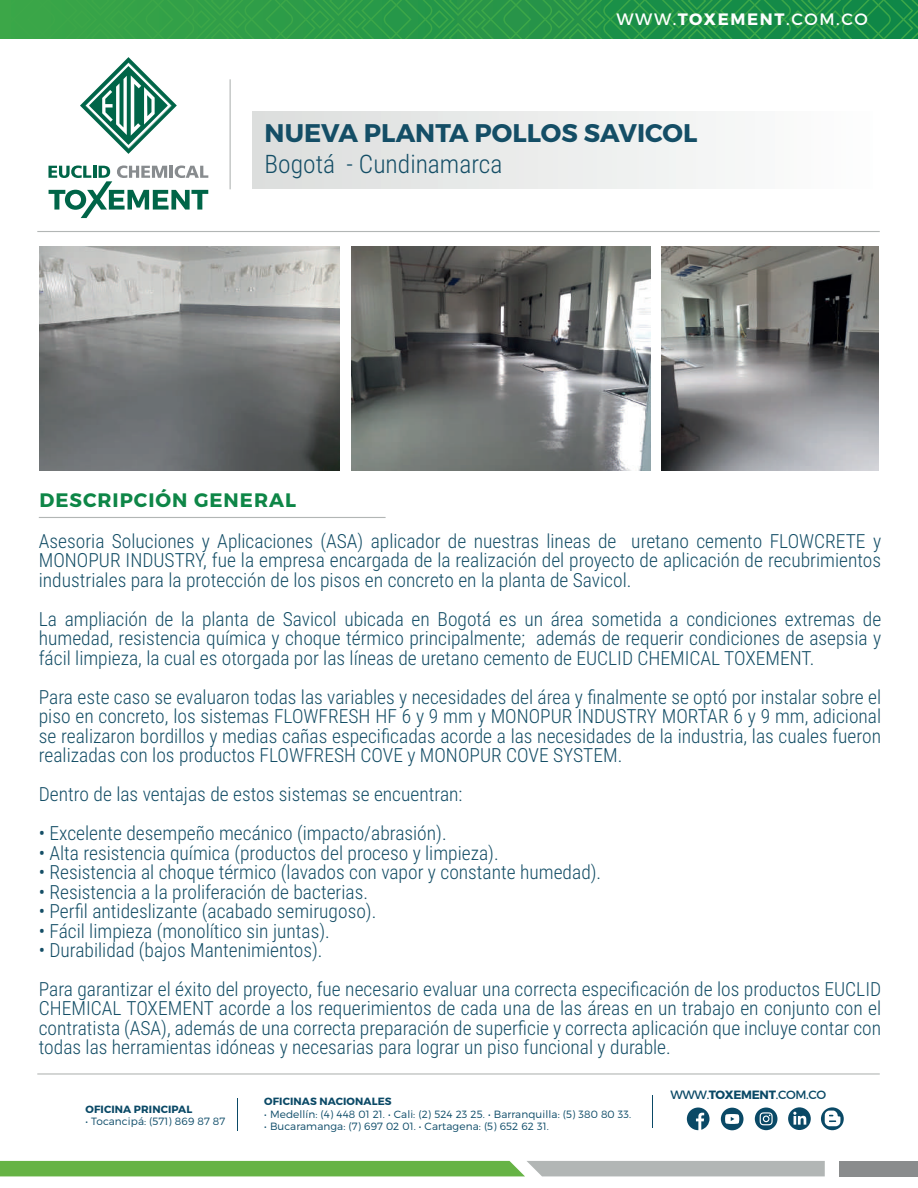
<style>
.page{position:relative;width:918px;height:1188px;background:#fff}
.page>*{position:absolute;margin:0;border:0;box-sizing:border-box;transform-origin:0 0}
.t1{font:700 25.5px "Montserrat";color:#144e66}
.t2{font:300 25.5px "Roboto Condensed";color:#144e66}
.t3{font:300 19.5px/19.5px "Roboto Condensed";color:#144e66;text-align:justify}
.t4{font:700 19.5px "Montserrat";letter-spacing:.05em;color:#0e8647}
.t5{font:16.5px "Montserrat";letter-spacing:.1em;color:#fff}
.t6{font:12px "Montserrat";letter-spacing:-.025em;color:#0a4966}
.t7{font:300 10.5px "Montserrat";letter-spacing:.01em;color:#0a4966}
.t8{font:700 10.5px "Montserrat";letter-spacing:.01em;color:#0a4966}
.s1{font-weight:700}
</style>
<div class="page">
<svg style="left:0;top:1161px;width:825px;height:15px;background:#83b570"></svg>
<div style="left:839px;top:1161px;width:78px;height:15px;background:#8a8c8d"></div>
<hr style="left:37px;top:1073px;width:843px;height:2px;background:#b2b6b5">
<hr style="left:37px;top:231px;width:843px;height:1px;background:#b2b6b5">
<hr style="left:39px;top:517px;width:347px;height:1px;background:#b2b6b5">
<svg style="left:0;top:1px;width:917px;height:37px;background:#299948"></svg>
<hr style="left:230px;top:79px;width:1px;height:110px;background:#b2b6b5">
<div style="left:253px;top:111px;width:627px;height:77px;background:linear-gradient(to right,#dcdedd,#fefefe)"></div>
<svg style="left:80px;top:57px;width:97px;height:97px"></svg>
<svg style="left:48px;top:165px;width:160px;height:53px"></svg>
<hr style="left:237px;top:1099px;width:1px;height:32px;background:#0a4966">
<hr style="left:652px;top:1095px;width:1px;height:33px;background:#0a4966">
<svg style="left:755px;top:1108px;width:22px;height:22px"></svg>
<svg style="left:788px;top:1107px;width:23px;height:23px"></svg>
<svg style="left:687px;top:1108px;width:23px;height:22px"></svg>
<svg style="left:721px;top:1108px;width:23px;height:22px"></svg>
<svg style="left:793px;top:1112px;width:13px;height:13px"></svg>
<svg style="left:821px;top:1107px;width:23px;height:23px"></svg>
<img style="left:39px;top:246px;width:300px;height:225px">
<img style="left:662px;top:246px;width:217px;height:224px">
<img style="left:351px;top:246px;width:300px;height:225px">
<p class="t5" style="left:617px;top:9px;width:253px">WWW.<span class="s1">TOXEMENT</span>.COM.CO</p>
<h1 class="t1" style="left:265px;top:117px;width:434px">NUEVA PLANTA POLLOS SAVICOL</h1>
<h1 class="t2" style="left:265px;top:146px;width:239px">Bogotá - Cundinamarca</h1>
<p class="t4" style="left:39px;top:488px;width:258px">DESCRIPCIÓN GENERAL</p>
<p class="t3" style="left:39px;top:530px;width:844px">Asesoria Soluciones y Aplicaciones (ASA) aplicador de nuestras lineas de uretano cemento FLOWCRETE y MONOPUR INDUSTRY, fue la empresa encargada de la realización del proyecto de aplicación de recubrimientos industriales para la protección de los pisos en concreto en la planta de Savicol.</p>
<p class="t3" style="left:39px;top:608px;width:844px">La ampliación de la planta de Savicol ubicada en Bogotá es un área sometida a condiciones extremas de humedad, resistencia química y choque térmico principalmente; además de requerir condiciones de asepsia y fácil limpieza, la cual es otorgada por las líneas de uretano cemento de EUCLID CHEMICAL TOXEMENT.</p>
<p class="t3" style="left:39px;top:686px;width:844px">Para este caso se evaluaron todas las variables y necesidades del área y finalmente se optó por instalar sobre el piso en concreto, los sistemas FLOWFRESH HF 6 y 9 mm y MONOPUR INDUSTRY MORTAR 6 y 9 mm, adicional se realizaron bordillos y medias cañas especificadas acorde a las necesidades de la industria, las cuales fueron realizadas con los productos FLOWFRESH COVE y MONOPUR COVE SYSTEM.</p>
<p class="t3" style="left:39px;top:784px;width:425px">Dentro de las ventajas de estos sistemas se encuentran:</p>
<p class="t3" style="left:39px;top:823px;width:409px">• Excelente desempeño mecánico (impacto/abrasión).</p>
<p class="t3" style="left:39px;top:842px;width:461px">• Alta resistencia química (productos del proceso y limpieza).</p>
<p class="t3" style="left:39px;top:862px;width:564px">• Resistencia al choque térmico (lavados con vapor y constante humedad).</p>
<p class="t3" style="left:39px;top:881px;width:331px">• Resistencia a la proliferación de bacterias.</p>
<p class="t3" style="left:39px;top:901px;width:339px">• Perfil antideslizante (acabado semirugoso).</p>
<p class="t3" style="left:39px;top:920px;width:293px">• Fácil limpieza (monolítico sin juntas).</p>
<p class="t3" style="left:39px;top:930px;width:844px;line-height:39px">• Durabilidad (bajos Mantenimientos).<br>Para garantizar el éxito del proyecto, fue necesario evaluar una correcta especificación de los productos EUCLID</p>
<p class="t3" style="left:39px;top:998px;width:844px">CHEMICAL TOXEMENT acorde a los requerimientos de cada una de las áreas en un trabajo en conjunto con el contratista (ASA), además de una correcta preparación de superficie y correcta aplicación que incluye contar con todas las herramientas idóneas y necesarias para lograr un piso funcional y durable.</p>
<p class="t8" style="left:86px;top:1102px;width:108px">OFICINA PRINCIPAL</p>
<p class="t7" style="left:86px;top:1115px;width:141px">• Tocancipá: (571) 869 87 87</p>
<p class="t8" style="left:264px;top:1095px;width:129px">OFICINAS NACIONALES</p>
<p class="t7" style="left:264px;top:1107px;width:368px">• Medellín: (4) 448 01 21. • Cali: (2) 524 23 25. • Barranquilla: (5) 380 80 33.</p>
<p class="t7" style="left:264px;top:1119px;width:286px">• Bucaramanga: (7) 697 02 01. • Cartagena: (5) 652 62 31.</p>
<p class="t6" style="left:670px;top:1087px;width:157px">WWW.<span class="s1">TOXEMENT</span>.COM.CO</p>
</div>
